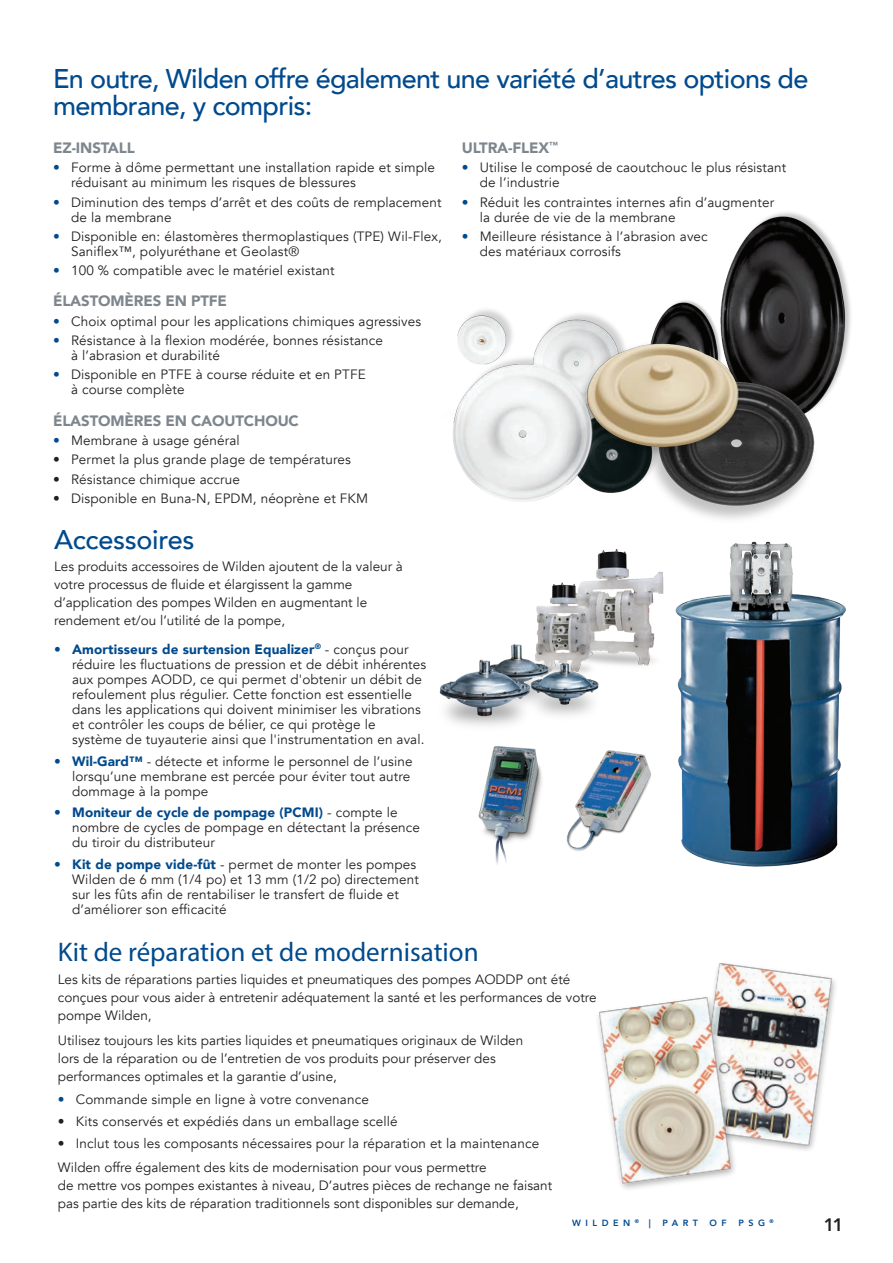
<style>
.page{position:relative;width:893px;height:1263px;background:#fff}
.page>*{position:absolute;margin:0;border:0;box-sizing:border-box;transform-origin:0 0}
.t1{font:500 27px/27px "Avenir";letter-spacing:-.025em;color:#004a8d}
.t2{font:27px "Myriad Pro";color:#004a8d}
.t3{font:800 18px "Avenir";color:#231f20}
.t4{font:900 15px "Avenir";letter-spacing:-.01em;color:#7e868d}
.Body_Text{font:13.5px/15px "Avenir";letter-spacing:.01em;color:#231f20}
.t5{font:800 9px "Avenir";letter-spacing:.5em;color:#004a8d}
.s1{color:#004a8d}
.s2{font-weight:900;color:#004a8d}
</style>
<div class="page">
<img style="left:723px;top:212px;width:128px;height:178px">
<img style="left:453px;top:309px;width:165px;height:241px">
<img style="left:519px;top:289px;width:312px;height:247px">
<img style="left:566px;top:750px;width:85px;height:101px">
<img style="left:478px;top:746px;width:64px;height:118px">
<img style="left:658px;top:532px;width:188px;height:335px">
<img style="left:439px;top:550px;width:229px;height:183px">
<img style="left:717px;top:963px;width:119px;height:187px">
<img style="left:598px;top:969px;width:190px;height:220px">
<p class="t1" style="left:53px;top:63px;width:757px">En outre, Wilden offre également une variété d’autres options de membrane, y compris:</p>
<p class="t4" style="left:53px;top:135px;width:83px">EZ-INSTALL</p>
<p class="Body_Text" style="left:71px;top:160px;width:365px;text-indent:-18px"><span class="s1">•</span> Forme à dôme permettant une installation rapide et simple réduisant au minimum les risques de blessures</p>
<p class="Body_Text" style="left:71px;top:195px;width:372px;text-indent:-18px"><span class="s1">•</span> Diminution des temps d’arrêt et des coûts de remplacement de la membrane</p>
<p class="Body_Text" style="left:71px;top:229px;width:372px;text-indent:-18px"><span class="s1">•</span> Disponible en: élastomères thermoplastiques (TPE) Wil-Flex,<br>Saniflex™, polyuréthane et Geolast®</p>
<p class="Body_Text" style="left:53px;top:263px;width:283px"><span class="s1">•</span> 100 % compatible avec le matériel existant</p>
<p class="t4" style="left:53px;top:288px;width:175px">ÉLASTOMÈRES EN PTFE</p>
<p class="Body_Text" style="left:53px;top:314px;width:370px"><span class="s1">•</span> Choix optimal pour les applications chimiques agressives</p>
<p class="Body_Text" style="left:71px;top:333px;width:313px;text-indent:-18px"><span class="s1">•</span> Résistance à la flexion modérée, bonnes résistance à l’abrasion et durabilité</p>
<p class="Body_Text" style="left:71px;top:368px;width:296px;text-indent:-18px"><span class="s1">•</span> Disponible en PTFE à course réduite et en PTFE à course complète</p>
<p class="t4" style="left:53px;top:408px;width:247px">ÉLASTOMÈRES EN CAOUTCHOUC</p>
<p class="Body_Text" style="left:53px;top:433px;width:188px"><span class="s1">•</span> Membrane à usage général</p>
<p class="Body_Text" style="left:53px;top:452px;width:299px">• Permet la plus grande plage de températures</p>
<p class="Body_Text" style="left:53px;top:472px;width:188px">• Résistance chimique accrue</p>
<p class="Body_Text" style="left:53px;top:491px;width:317px">• Disponible en Buna-N, EPDM, néoprène et FKM</p>
<p class="t4" style="left:462px;top:135px;width:98px">ULTRA-FLEX<sup>™</sup></p>
<p class="Body_Text" style="left:480px;top:160px;width:308px;text-indent:-18px"><span class="s1">•</span> Utilise le composé de caoutchouc le plus résistant de l’industrie</p>
<p class="Body_Text" style="left:480px;top:195px;width:296px;text-indent:-18px"><span class="s1">•</span> Réduit les contraintes internes afin d’augmenter la durée de vie de la membrane</p>
<p class="Body_Text" style="left:480px;top:229px;width:230px;text-indent:-18px"><span class="s1">•</span> Meilleure résistance à l’abrasion avec des matériaux corrosifs</p>
<p class="t1" style="left:54px;top:524px;width:142px">Accessoires</p>
<p class="Body_Text" style="left:54px;top:558px;width:350px;line-height:18px">Les produits accessoires de Wilden ajoutent de la valeur à votre processus de fluide et élargissent la gamme d’application des pompes Wilden en augmentant le rendement et/ou l’utilité de la pompe,</p>
<p class="Body_Text" style="left:72px;top:642px;width:356px;text-indent:-18px"><span class="s1">•</span> <span class="s2">Amortisseurs de surtension Equalizer</span><sup>®</sup> - conçus pour réduire les fluctuations de pression et de débit inhérentes aux pompes AODD, ce qui permet d'obtenir un débit de refoulement plus régulier. Cette fonction est essentielle dans les applications qui doivent minimiser les vibrations et contrôler les coups de bélier, ce qui protège le système de tuyauterie ainsi que l'instrumentation en aval.</p>
<p class="Body_Text" style="left:72px;top:754px;width:342px;text-indent:-18px"><span class="s1">•</span> <span class="s2">Wil-Gard™</span> - détecte et informe le personnel de l’usine lorsqu’une membrane est percée pour éviter tout autre dommage à la pompe</p>
<p class="Body_Text" style="left:72px;top:805px;width:349px;text-indent:-18px"><span class="s1">•</span> <span class="s2">Moniteur de cycle de pompage (PCMI)</span> - compte le nombre de cycles de pompage en détectant la présence du tiroir du distributeur</p>
<p class="Body_Text" style="left:72px;top:857px;width:348px;text-indent:-18px"><span class="s1">•</span> <span class="s2">Kit de pompe vide-fût</span> - permet de monter les pompes Wilden de 6 mm (1/4 po) et 13 mm (1/2 po) directement sur les fûts afin de rentabiliser le transfert de fluide et d’améliorer son efficacité</p>
<p class="t2" style="left:58px;top:936px;width:422px">Kit de réparation et de modernisation</p>
<p class="Body_Text" style="left:58px;top:970px;width:540px;line-height:18px">Les kits de réparations parties liquides et pneumatiques des pompes AODDP ont été conçues pour vous aider à entretenir adéquatement la santé et les performances de votre pompe Wilden,</p>
<p class="Body_Text" style="left:58px;top:1031px;width:467px;line-height:18px">Utilisez toujours les kits parties liquides et pneumatiques originaux de Wilden lors de la réparation ou de l’entretien de vos produits pour préserver des performances optimales et la garantie d’usine,</p>
<p class="Body_Text" style="left:58px;top:1092px;width:313px"><span class="s1">•</span> Commande simple en ligne à votre convenance</p>
<p class="Body_Text" style="left:58px;top:1114px;width:341px">• Kits conservés et expédiés dans un emballage scellé</p>
<p class="Body_Text" style="left:58px;top:1136px;width:483px">• Inclut tous les composants nécessaires pour la réparation et la maintenance</p>
<p class="Body_Text" style="left:58px;top:1159px;width:496px;line-height:18px">Wilden offre également des kits de modernisation pour vous permettre<br>de mettre vos pompes existantes à niveau, D’autres pièces de rechange ne faisant pas partie des kits de réparation traditionnels sont disponibles sur demande,</p>
<p class="t5" style="left:572px;top:1215px;width:80px">WILDEN <sup>®</sup> |</p>
<p class="t5" style="left:662px;top:1215px;width:37px">PART</p>
<p class="t5" style="left:710px;top:1215px;width:19px">O F</p>
<p class="t5" style="left:738px;top:1215px;width:37px">PSG <sup>®</sup></p>
<h2 class="t3" style="left:824px;top:1211px;width:21px">11</h2>
</div>
